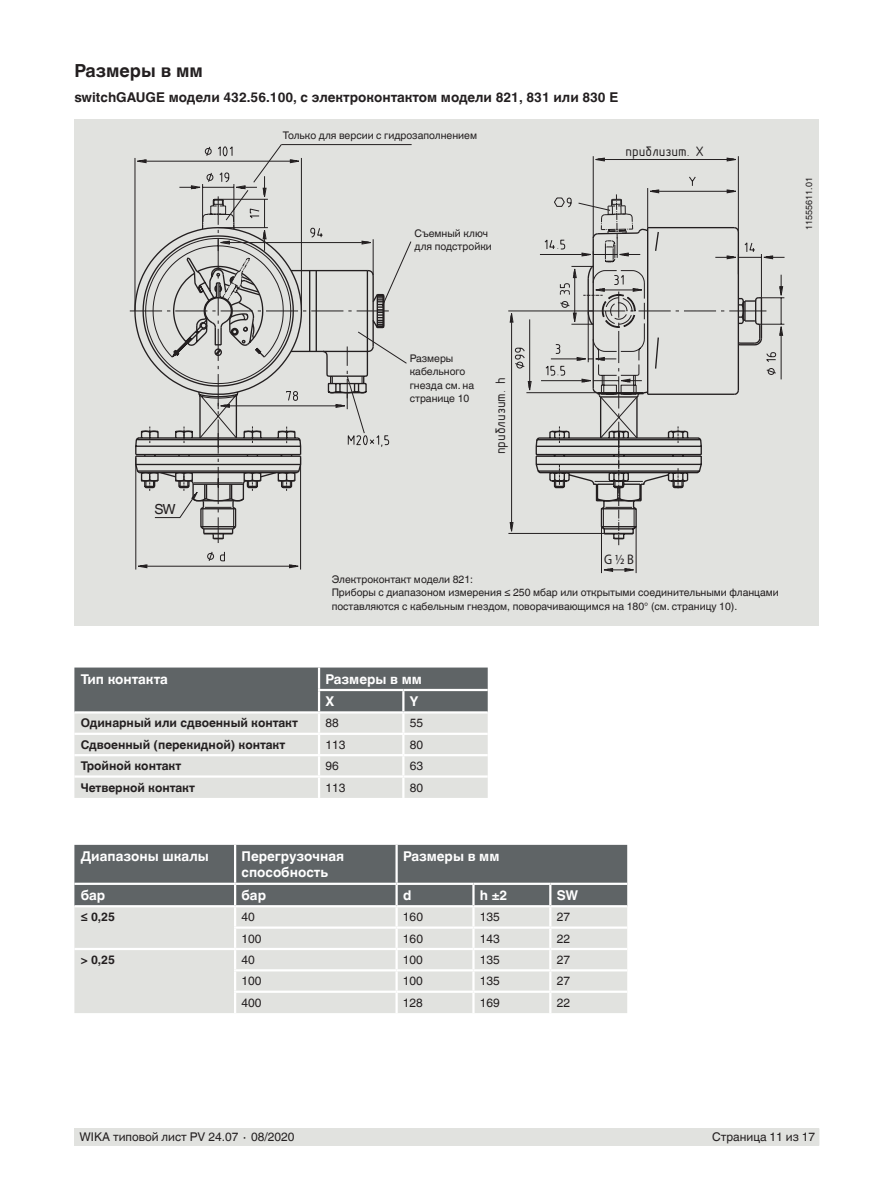
<style>
.page{position:relative;width:893px;height:1188px;background:#fff}
.page>*{position:absolute;margin:0;border:0;box-sizing:border-box;transform-origin:0 0}
.t1{font:700 18px "Helvetica World";color:#231f20}
.t2{font:13.95px "GOST 2.304 81 type B";color:#231f20}
.t3{font:13.95px "Myriad Pro";color:#231f20;scale:.9 1}
.t4{font:13.95px "Helvetica World";color:#231f20}
.t5{font:700 13.5px/22.5px "Helvetica World";color:#fff}
.t6{font:700 13.5px "Helvetica World";color:#231f20}
.t7{font:12px "Helvetica World";color:#231f20}
.t8{font:700 12px "Helvetica World";color:#231f20}
.t9{font:10.5px/13.5px "Helvetica World";color:#231f20}
.t10{font:9px "Helvetica World";color:#231f20}
</style>
<div class="page">
<div style="left:75px;top:1128px;width:744px;height:17px;background:#e1e2df"></div>
<div style="left:74px;top:119px;width:745px;height:507px;background:#e1e2df"></div>
<hr style="left:526px;top:392px;width:71px;height:1px;background:#231f20">
<hr style="left:529px;top:319px;width:1px;height:62px;background:#231f20">
<svg style="left:527px;top:381px;width:5px;height:13px"></svg>
<svg style="left:514px;top:347px;width:11px;height:22px"></svg>
<hr style="left:601px;top:527px;width:1px;height:46px;background:#231f20">
<hr style="left:636px;top:527px;width:1px;height:46px;background:#231f20">
<svg style="left:603px;top:568px;width:34px;height:4px"></svg>
<hr style="left:508px;top:311px;width:85px;height:1px;background:#231f20">
<hr style="left:511px;top:323px;width:1px;height:199px;background:#231f20">
<svg style="left:509px;top:310px;width:5px;height:13px"></svg>
<svg style="left:539px;top:156px;width:245px;height:389px"></svg>
<hr style="left:597px;top:392px;width:46px;height:1px;background:#231f20">
<hr style="left:601px;top:396px;width:36px;height:2px;background:#231f20">
<svg style="left:508px;top:430px;width:195px;height:111px"></svg>
<svg style="left:74px;top:668px;width:414px;height:130px;background:#b7b9b8"></svg>
<hr style="left:74px;top:775px;width:245px;height:3px;background:#fff">
<hr style="left:319px;top:775px;width:84px;height:3px;background:#fff">
<hr style="left:318px;top:778px;width:2px;height:20px;background:#fff">
<hr style="left:403px;top:775px;width:85px;height:3px;background:#fff">
<hr style="left:402px;top:778px;width:2px;height:20px;background:#fff">
<hr style="left:319px;top:711px;width:84px;height:3px;background:#fff">
<hr style="left:403px;top:711px;width:85px;height:3px;background:#fff">
<hr style="left:318px;top:668px;width:2px;height:21px;background:#fff">
<hr style="left:318px;top:691px;width:2px;height:20px;background:#fff">
<hr style="left:74px;top:711px;width:245px;height:3px;background:#fff">
<div style="left:74px;top:845px;width:553px;height:60px;background:#5f6466"></div>
<div style="left:74px;top:907px;width:553px;height:106px;background:#e1e2df"></div>
<hr style="left:234px;top:845px;width:2px;height:38px;background:#fff">
<hr style="left:74px;top:883px;width:161px;height:2px;background:#fff">
<hr style="left:235px;top:883px;width:162px;height:2px;background:#fff">
<hr style="left:234px;top:885px;width:2px;height:20px;background:#fff">
<hr style="left:395px;top:885px;width:3px;height:20px;background:#fff">
<hr style="left:472px;top:885px;width:3px;height:20px;background:#fff">
<hr style="left:549px;top:885px;width:2px;height:20px;background:#fff">
<hr style="left:395px;top:907px;width:3px;height:20px;background:#fff">
<hr style="left:472px;top:907px;width:3px;height:20px;background:#fff">
<hr style="left:549px;top:907px;width:2px;height:20px;background:#fff">
<hr style="left:234px;top:927px;width:163px;height:2px;background:#fff">
<hr style="left:397px;top:927px;width:76px;height:2px;background:#fff">
<hr style="left:395px;top:929px;width:3px;height:19px;background:#fff">
<hr style="left:473px;top:927px;width:77px;height:2px;background:#fff">
<hr style="left:472px;top:929px;width:3px;height:19px;background:#fff">
<hr style="left:550px;top:927px;width:77px;height:2px;background:#fff">
<hr style="left:235px;top:948px;width:162px;height:2px;background:#fff">
<hr style="left:397px;top:948px;width:76px;height:2px;background:#fff">
<hr style="left:395px;top:950px;width:3px;height:19px;background:#fff">
<hr style="left:473px;top:948px;width:77px;height:2px;background:#fff">
<hr style="left:472px;top:950px;width:3px;height:19px;background:#fff">
<hr style="left:550px;top:948px;width:77px;height:2px;background:#fff">
<svg style="left:549px;top:929px;width:2px;height:40px"></svg>
<hr style="left:234px;top:969px;width:163px;height:2px;background:#fff">
<hr style="left:397px;top:969px;width:76px;height:2px;background:#fff">
<hr style="left:395px;top:971px;width:3px;height:20px;background:#fff">
<hr style="left:473px;top:969px;width:77px;height:2px;background:#fff">
<hr style="left:472px;top:971px;width:3px;height:20px;background:#fff">
<hr style="left:550px;top:969px;width:77px;height:2px;background:#fff">
<hr style="left:549px;top:971px;width:2px;height:20px;background:#fff">
<hr style="left:234px;top:991px;width:163px;height:2px;background:#fff">
<hr style="left:397px;top:991px;width:76px;height:2px;background:#fff">
<hr style="left:395px;top:993px;width:3px;height:20px;background:#fff">
<hr style="left:473px;top:991px;width:77px;height:2px;background:#fff">
<hr style="left:472px;top:993px;width:3px;height:20px;background:#fff">
<hr style="left:550px;top:991px;width:77px;height:2px;background:#fff">
<hr style="left:549px;top:993px;width:2px;height:20px;background:#fff">
<hr style="left:395px;top:845px;width:3px;height:38px;background:#fff">
<hr style="left:397px;top:883px;width:76px;height:2px;background:#fff">
<hr style="left:473px;top:883px;width:77px;height:2px;background:#fff">
<hr style="left:550px;top:883px;width:77px;height:2px;background:#fff">
<hr style="left:234px;top:907px;width:2px;height:20px;background:#fff">
<hr style="left:74px;top:948px;width:161px;height:2px;background:#fff">
<svg style="left:234px;top:929px;width:2px;height:40px"></svg>
<hr style="left:234px;top:971px;width:2px;height:20px;background:#fff">
<hr style="left:234px;top:993px;width:2px;height:20px;background:#fff">
<svg style="left:132px;top:146px;width:280px;height:423px"></svg>
<h1 class="t1" style="left:74px;top:60px;width:130px">Размеры в мм</h1>
<p class="t6" style="left:74px;top:90px;width:545px">switchGAUGE модели 432.56.100, с электроконтактом модели 821, 831 или 830 E</p>
<p class="t9" style="left:283px;top:129px;width:196px">Только для версии с гидрозаполнением</p>
<p class="t9" style="left:415px;top:226px;width:79px">Съемный ключ для подстройки</p>
<h2 class="t2" style="left:626px;top:144px;width:80px">приблизит. Х</h2>
<p class="t10" style="left:804px;top:230px;width:54px;rotate:-90deg">11555611.01</p>
<h2 class="t4" style="left:154px;top:501px;width:23px">SW</h2>
<p class="t9" style="left:410px;top:351px;width:66px">Размеры кабельного гнезда см. на странице 10</p>
<h2 class="t2" style="left:493px;top:454px;width:78px;rotate:-90deg">приблизит. h</h2>
<h2 class="t3" style="left:604px;top:551px;width:34px">G ½ B</h2>
<p class="t9" style="left:332px;top:572px;width:449px">Электроконтакт модели 821:<br>Приборы с диапазоном измерения ≤ 250 мбар или открытыми соединительными фланцами поставляются с кабельным гнездом, поворачивающимся на 180° (см. страницу 10).</p>
<p class="t5" style="left:81px;top:668px;width:88px">Тип контакта</p>
<p class="t5" style="left:325px;top:668px;width:98px">Размеры в мм<br>X</p>
<p class="t5" style="left:410px;top:690px;width:10px">Y</p>
<p class="t8" style="left:81px;top:716px;width:219px">Одинарный или сдвоенный контакт</p>
<p class="t7" style="left:325px;top:716px;width:15px">88</p>
<p class="t7" style="left:410px;top:716px;width:15px">55</p>
<p class="t8" style="left:81px;top:738px;width:206px">Сдвоенный (перекидной) контакт</p>
<p class="t7" style="left:325px;top:738px;width:22px">113</p>
<p class="t7" style="left:410px;top:738px;width:15px">80</p>
<p class="t8" style="left:81px;top:759px;width:102px">Тройной контакт</p>
<p class="t7" style="left:325px;top:759px;width:15px">96</p>
<p class="t7" style="left:410px;top:759px;width:15px">63</p>
<p class="t8" style="left:81px;top:780px;width:116px">Четверной контакт</p>
<p class="t7" style="left:325px;top:780px;width:22px">113</p>
<p class="t7" style="left:410px;top:780px;width:15px">80</p>
<p class="t5" style="left:81px;top:845px;width:130px">Диапазоны шкалы</p>
<p class="t5" style="left:241px;top:848px;width:104px;line-height:16.5px">Перегрузочная способность</p>
<p class="t5" style="left:403px;top:845px;width:98px">Размеры в мм</p>
<p class="t5" style="left:81px;top:884px;width:26px">бар</p>
<p class="t5" style="left:241px;top:884px;width:26px">бар</p>
<p class="t5" style="left:403px;top:884px;width:10px">d</p>
<p class="t5" style="left:480px;top:884px;width:29px">h ±2</p>
<p class="t5" style="left:557px;top:884px;width:23px">SW</p>
<p class="t8" style="left:81px;top:910px;width:36px">≤ 0,25</p>
<p class="t7" style="left:241px;top:910px;width:15px">40</p>
<p class="t7" style="left:403px;top:910px;width:22px">160</p>
<p class="t7" style="left:480px;top:910px;width:22px">135</p>
<p class="t7" style="left:557px;top:910px;width:15px">27</p>
<p class="t7" style="left:241px;top:931px;width:22px">100</p>
<p class="t7" style="left:403px;top:931px;width:22px">160</p>
<p class="t7" style="left:480px;top:931px;width:22px">143</p>
<p class="t7" style="left:557px;top:931px;width:15px">22</p>
<p class="t8" style="left:81px;top:953px;width:36px">&gt; 0,25</p>
<p class="t7" style="left:241px;top:953px;width:15px">40</p>
<p class="t7" style="left:403px;top:953px;width:22px">100</p>
<p class="t7" style="left:480px;top:953px;width:22px">135</p>
<p class="t7" style="left:557px;top:953px;width:15px">27</p>
<p class="t7" style="left:241px;top:974px;width:22px">100</p>
<p class="t7" style="left:403px;top:974px;width:22px">100</p>
<p class="t7" style="left:480px;top:974px;width:22px">135</p>
<p class="t7" style="left:557px;top:974px;width:15px">27</p>
<p class="t7" style="left:241px;top:996px;width:22px">400</p>
<p class="t7" style="left:403px;top:996px;width:22px">128</p>
<p class="t7" style="left:480px;top:996px;width:22px">169</p>
<p class="t7" style="left:557px;top:996px;width:15px">22</p>
<p class="t7" style="left:80px;top:1130px;width:217px">WIKA типовой лист PV 24.07 ∙ 08/2020</p>
<p class="t7" style="left:712px;top:1130px;width:104px">Страница 11 из 17</p>
</div>
